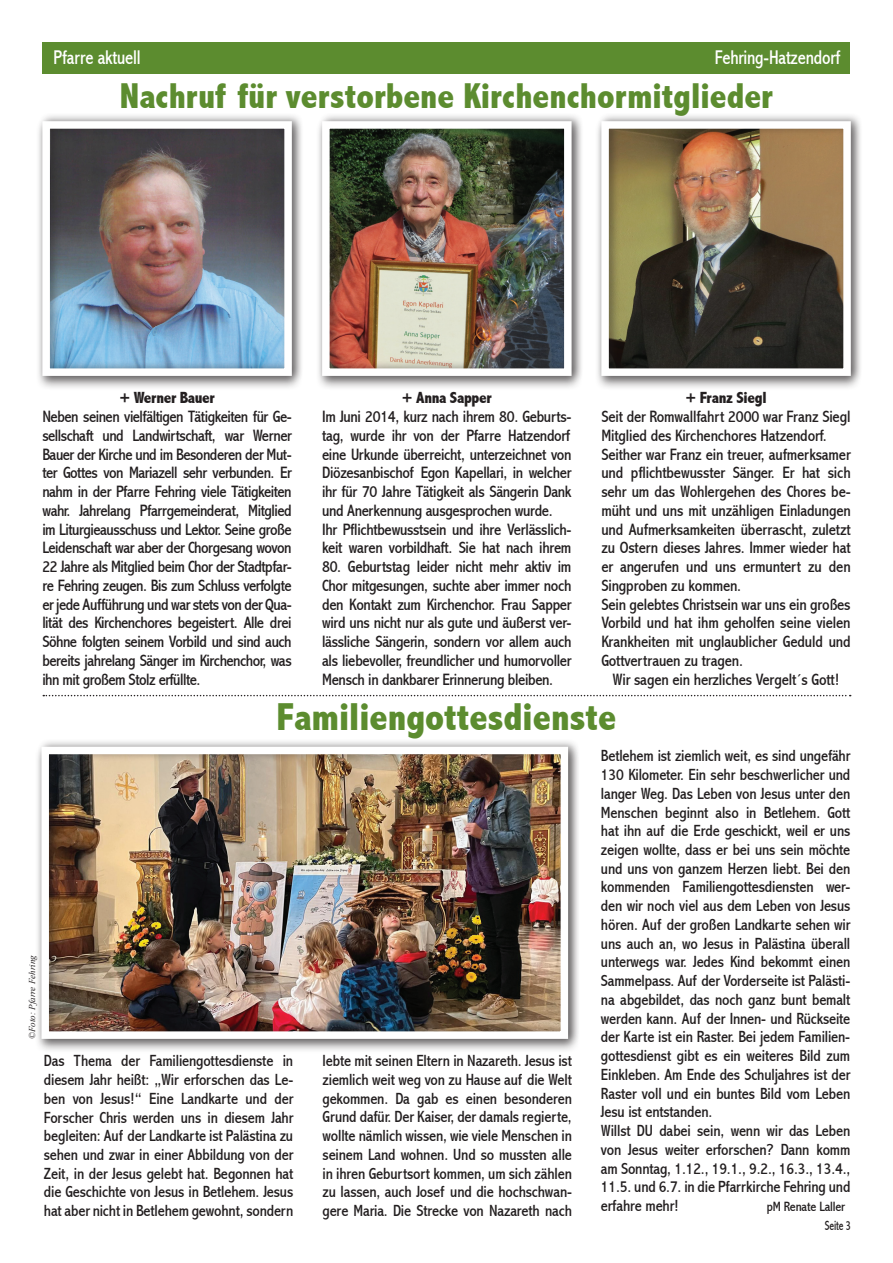
<style>
.page{position:relative;width:893px;height:1263px;background:#fff}
.page>*{position:absolute;margin:0;border:0;box-sizing:border-box;transform-origin:0 0}
.t1{font:800 condensed 39px "Abadi";color:#5c8c2f}
.t2{font:800 condensed 36px "Abadi";color:#5c8c2f}
.t3{font:condensed 19.95px "Abadi";letter-spacing:-.01em;color:#fff;scale:.93 1}
.t4{font:condensed 16.5px/18.8px "Abadi";letter-spacing:-.01em;color:#231f20}
.t5{font:condensed 16.2px/18.8px "Abadi";letter-spacing:-.01em;color:#231f20;text-align:justify}
.t6{font:800 condensed 16.2px "Abadi";letter-spacing:-.02em;color:#231f20}
.t7{font:condensed 13.5px "Abadi";letter-spacing:-.01em;color:#231f20}
.t8{font:condensed 13.5px "Abadi";letter-spacing:-.01em;color:#231f20;scale:.79 1}
.t9{font:italic 9px "Times New Roman";color:#231f20}
</style>
<div class="page">
<div style="left:43px;top:43px;width:807px;height:31px;background:#5c8c2f"></div>
<div style="left:316px;top:118px;width:267px;height:272px;background:#231f20;opacity:.57"></div>
<div style="left:318px;top:112px;width:266px;height:271px;background:#231f20;opacity:.46"></div>
<div style="left:322px;top:121px;width:250px;height:255px;border:8px solid #fff"></div>
<div style="left:35px;top:743px;width:545px;height:310px;background:#231f20;opacity:.57"></div>
<div style="left:37px;top:738px;width:544px;height:308px;background:#231f20;opacity:.46"></div>
<div style="left:41px;top:747px;width:527px;height:292px;border:8px solid #fff"></div>
<div style="left:595px;top:118px;width:267px;height:272px;background:#231f20;opacity:.57"></div>
<div style="left:597px;top:112px;width:266px;height:271px;background:#231f20;opacity:.46"></div>
<div style="left:601px;top:121px;width:250px;height:255px;border:8px solid #fff"></div>
<div style="left:36px;top:118px;width:267px;height:272px;background:#231f20;opacity:.57"></div>
<div style="left:38px;top:112px;width:266px;height:271px;background:#231f20;opacity:.46"></div>
<div style="left:42px;top:121px;width:250px;height:255px;border:8px solid #fff"></div>
<svg style="left:43px;top:695px;width:808px;height:1px"></svg>
<p class="t3" style="left:54px;top:46px;width:95px">Pfarre aktuell</p>
<p class="t3" style="left:715px;top:46px;width:136px">Fehring-Hatzendorf</p>
<h2 class="t2" style="left:120px;top:75px;width:654px">Nachruf für verstorbene Kirchenchormitglieder</h2>
<p class="t6" style="left:119px;top:388px;width:97px">+ Werner Bauer</p>
<p class="t4" style="left:42px;top:407px;width:251px;text-align:justify">Neben seinen vielfältigen Tätigkeiten für Ge&shy;sellschaft und Landwirtschaft, war Werner Bauer der Kirche und im Besonderen der Mut&shy;ter Gottes von Mariazell sehr verbunden. Er nahm in der Pfarre Fehring viele Tätigkeiten wahr. Jahrelang Pfarrgemeinderat, Mitglied im Liturgieausschuss und Lektor. Seine große Leidenschaft war aber der Chorgesang wovon 22 Jahre als Mitglied beim Chor der Stadtpfar&shy;re Fehring zeugen. Bis zum Schluss verfolgte er jede Aufführung und war stets von der Qua&shy;lität des Kirchenchores begeistert. Alle drei Söhne folgten seinem Vorbild und sind auch bereits jahrelang Sänger im Kirchenchor, was ihn mit großem Stolz erfüllte.</p>
<p class="t6" style="left:402px;top:388px;width:91px">+ Anna Sapper</p>
<p class="t4" style="left:322px;top:407px;width:251px">Im Juni 2014, kurz nach ihrem 80. Geburts&shy;tag, wurde ihr von der Pfarre Hatzendorf eine Urkunde überreicht, unterzeichnet von Diözesanbischof Egon Kapellari, in welcher ihr für 70 Jahre Tätigkeit als Sängerin Dank und Anerkennung ausgesprochen wurde.<br>Ihr Pflichtbewusstsein und ihre Verlässlich&shy;keit waren vorbildhaft. Sie hat nach ihrem</p>
<p class="t4" style="left:322px;top:557px;width:251px;text-align:justify">80. Geburtstag leider nicht mehr aktiv im Chor mitgesungen, suchte aber immer noch den Kontakt zum Kirchenchor. Frau Sapper wird uns nicht nur als gute und äußerst ver&shy;lässliche Sängerin, sondern vor allem auch als liebevoller, freundlicher und humorvoller Mensch in dankbarer Erinnerung bleiben.</p>
<p class="t6" style="left:685px;top:388px;width:83px">+ Franz Siegl</p>
<p class="t4" style="left:601px;top:407px;width:251px">Seit der Romwallfahrt 2000 war Franz Siegl Mitglied des Kirchenchores Hatzendorf.<br>Seither war Franz ein treuer, aufmerksamer und pflichtbewusster Sänger. Er hat sich sehr um das Wohlergehen des Chores be&shy;müht und uns mit unzähligen Einladungen und Aufmerksamkeiten überrascht, zuletzt zu Ostern dieses Jahres. Immer wieder hat er angerufen und uns ermuntert zu den Singproben zu kommen.<br>Sein gelebtes Christsein war uns ein großes Vorbild und hat ihm geholfen seine vielen Krankheiten mit unglaublicher Geduld und Gottvertrauen zu tragen.</p>
<p class="t4" style="left:613px;top:670px;width:228px">Wir sagen ein herzliches Vergelt´s Gott!</p>
<h1 class="t1" style="left:277px;top:695px;width:341px">Familiengottesdienste</h1>
<p class="t9" style="left:26px;top:1039px;width:85px;rotate:-90deg">©Foto: Pfarre Fehring</p>
<p class="t5" style="left:44px;top:1052px;width:251px">Das Thema der Familiengottesdienste in diesem Jahr heißt: „Wir erforschen das Le&shy;ben von Jesus!“ Eine Landkarte und der Forscher Chris werden uns in diesem Jahr begleiten: Auf der Landkarte ist Palästina zu sehen und zwar in einer Abbildung von der Zeit, in der Jesus gelebt hat. Begonnen hat die Geschichte von Jesus in Betlehem. Jesus hat aber nicht in Betlehem gewohnt, sondern</p>
<p class="t5" style="left:323px;top:1052px;width:251px">lebte mit seinen Eltern in Nazareth. Jesus ist ziemlich weit weg von zu Hause auf die Welt gekommen. Da gab es einen besonderen Grund dafür. Der Kaiser, der damals regierte, wollte nämlich wissen, wie viele Menschen in seinem Land wohnen. Und so mussten alle in ihren Geburtsort kommen, um sich zählen zu lassen, auch Josef und die hochschwan&shy;gere Maria. Die Strecke von Nazareth nach</p>
<p class="t5" style="left:601px;top:747px;width:251px;text-align:left">Betlehem ist ziemlich weit, es sind ungefähr 130 Kilometer. Ein sehr beschwerlicher und langer Weg. Das Leben von Jesus unter den Menschen beginnt also in Betlehem. Gott hat ihn auf die Erde geschickt, weil er uns zeigen wollte, dass er bei uns sein möchte und uns von ganzem Herzen liebt. Bei den kommenden Familiengottesdiensten wer&shy;den wir noch viel aus dem Leben von Jesus hören. Auf der großen Landkarte sehen wir uns auch an, wo Jesus in Palästina überall unterwegs war. Jedes Kind bekommt einen Sammelpass. Auf der Vorderseite ist Palästi&shy;na abgebildet, das noch ganz bunt bemalt werden kann. Auf der Innen- und Rückseite der Karte ist ein Raster. Bei jedem Familien&shy;gottesdienst gibt es ein weiteres Bild zum Einkleben. Am Ende des Schuljahres ist der Raster voll und ein buntes Bild vom Leben Jesu ist entstanden.<br>Willst DU dabei sein, wenn wir das Leben von Jesus weiter erforschen? Dann komm am Sonntag, 1.12., 19.1., 9.2., 16.3., 13.4., 11.5. und 6.7. in die Pfarrkirche Fehring und erfahre mehr!</p>
<p class="t7" style="left:767px;top:1199px;width:80px">pM Renate Laller</p>
<p class="t8" style="left:825px;top:1217px;width:35px">Seite 3</p>
</div>
